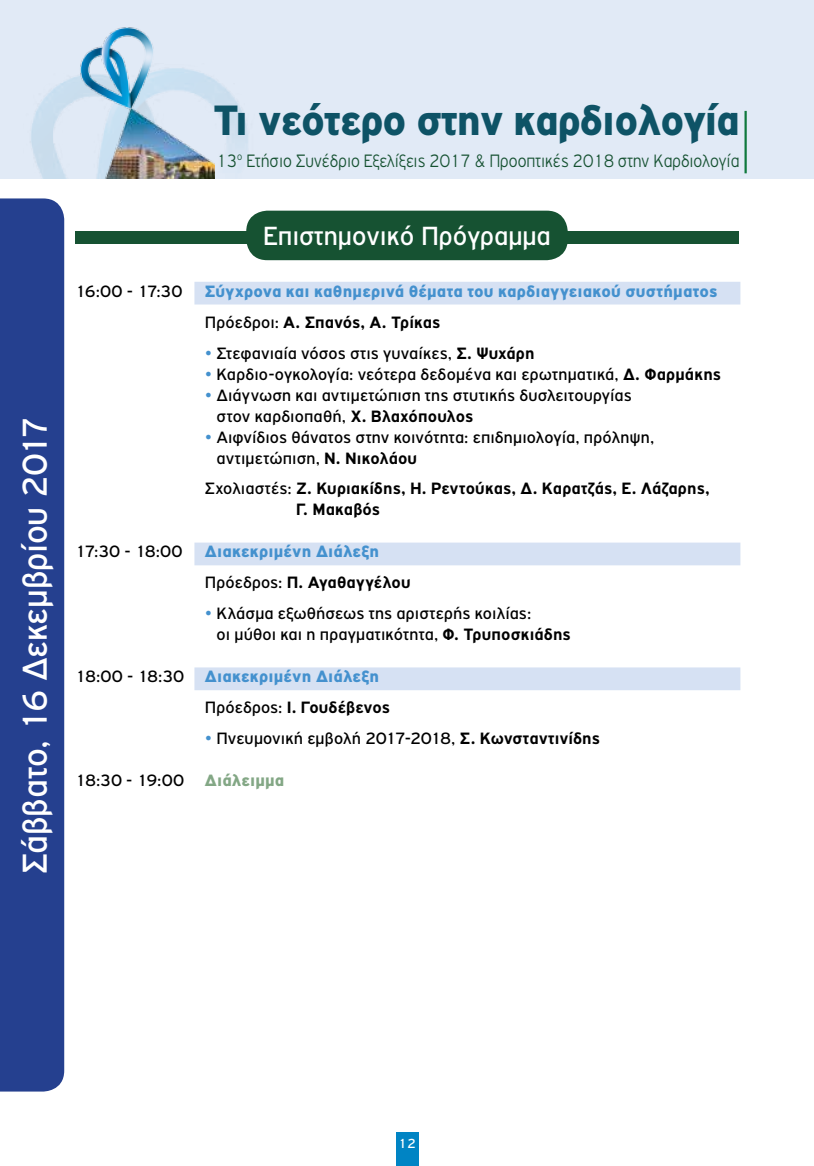
<style>
.page{position:relative;width:814px;height:1166px;background:#fff}
.page>*{position:absolute;margin:0;border:0;box-sizing:border-box;transform-origin:0 0}
.t1{font:900 45.15px "PF Highway Gothic";letter-spacing:-.02em;color:#0e5366}
.t2{font:36.75px "PF Highway Gothic";letter-spacing:-.01em;color:#fff}
.t3{font:28px "PF Highway Gothic";color:#fff}
.t4{font:300 19.07px "PF Highway Gothic";color:#165232;scale:.9 1}
.t5{font:17.5px/21px "PF Highway Gothic";letter-spacing:.005em;color:#000}
.t6{font:900 17.5px/31px "PF Highway Gothic";letter-spacing:.01em;color:#4491ce}
.t7{font:700 17.5px/21px "PF Highway Gothic";letter-spacing:.01em;color:#000}
.t8{font:14px "PF Highway Gothic";color:#fff}
.s1{font-weight:400;color:#000}
.s2{font-weight:700;color:#000}
.s3{color:#4491ce}
.s4{font-weight:700}
.s5{font-weight:400}
.s6{font-weight:900;color:#4491ce}
.s7{font-weight:900;color:#83a785}
</style>
<div class="page">
<div style="left:0;top:0;width:814px;height:179px;background:#e1eaf6"></div>
<hr style="left:744px;top:111px;width:2px;height:62px;background:#0f793d">
<img style="left:30px;top:68px;width:218px;height:111px">
<img style="left:78px;top:27px;width:92px;height:84px">
<img style="left:103px;top:104px;width:111px;height:75px">
<div style="left:396px;top:1132px;width:22px;height:34px;background:#0084c4"></div>
<div style="left:75px;top:231px;width:663px;height:12px;background:#165232"></div>
<div style="left:246px;top:211px;width:321px;height:49px;background:#165232;border-radius:21px"></div>
<div style="left:194px;top:282px;width:546px;height:22px;background:#d6e1f3"></div>
<div style="left:194px;top:542px;width:546px;height:23px;background:#d6e1f3"></div>
<div style="left:194px;top:667px;width:546px;height:23px;background:#d6e1f3"></div>
<div style="left:0;top:198px;width:64px;height:893px;background:#25408f"></div>
<h2 class="t2" style="left:15px;top:874px;width:459px;rotate:-90deg">Σάββατο, 16 Δεκεμβρίου 2017</h2>
<h1 class="t1" style="left:213px;top:95px;width:528px">Τι νεότερο στην καρδιολογία</h1>
<p class="t4" style="left:216px;top:150px;width:582px">13<sup>ο</sup> Ετήσιο Συνέδριο Εξελίξεις 2017 &amp; Προοπτικές 2018 στην Καρδιολογία</p>
<h3 class="t3" style="left:263px;top:221px;width:289px">Επιστημονικό Πρόγραμμα</h3>
<p class="t5" style="left:75px;top:280px;width:109px">16:00 - 17:30</p>
<p class="t6" style="left:205px;top:275px;width:514px">Σύγχρονα και καθημερινά θέματα του καρδιαγγειακού συστήματος<br><span class="s1">Πρόεδροι:</span> <span class="s2">Α. Σπανός, Α. Τρίκας</span></p>
<p class="t5" style="left:205px;top:342px;width:331px"><span class="s3">•</span> Στεφανιαία νόσος στις γυναίκες, <span class="s4">Σ. Ψυχάρη</span></p>
<p class="t5" style="left:205px;top:363px;width:517px"><span class="s3">•</span> Καρδιο-ογκολογία: νεότερα δεδομένα και ερωτηματικά, <span class="s4">Δ. Φαρμάκης</span></p>
<p class="t5" style="left:216px;top:384px;width:417px;text-indent:-12px"><span class="s3">•</span> Διάγνωση και αντιμετώπιση της στυτικής δυσλειτουργίας στον καρδιοπαθή, <span class="s4">Χ. Βλαχόπουλος</span></p>
<p class="t5" style="left:216px;top:426px;width:439px;text-indent:-12px"><span class="s3">•</span> Αιφνίδιος θάνατος στην κοινότητα: επιδημιολογία, πρόληψη, αντιμετώπιση, <span class="s4">Ν. Νικολάου</span></p>
<p class="t7" style="left:296px;top:478px;width:415px;text-indent:-91px"><span class="s5">Σχολιαστές:</span> Ζ. Κυριακίδης, Η. Ρεντούκας, Δ. Καρατζάς, Ε. Λάζαρης,<br>Γ. Μακαβός</p>
<p class="t5" style="left:75px;top:541px;width:109px">17:30 - 18:00</p>
<p class="t6" style="left:205px;top:536px;width:207px">Διακεκριμένη Διάλεξη<br><span class="s1">Πρόεδρος:</span> <span class="s2">Π. Αγαθαγγέλου</span></p>
<p class="t5" style="left:216px;top:603px;width:356px;text-indent:-12px"><span class="s3">•</span> Κλάσμα εξωθήσεως της αριστερής κοιλίας:<br>οι μύθοι και η πραγματικότητα, <span class="s4">Φ. Τρυποσκιάδης</span></p>
<p class="t5" style="left:205px;top:661px;width:187px;line-height:31px;text-indent:-129px">18:00 - 18:30 <span class="s6">Διακεκριμένη Διάλεξη<br></span>Πρόεδρος: <span class="s4">Ι. Γουδέβενος</span></p>
<p class="t5" style="left:205px;top:728px;width:396px"><span class="s3">•</span> Πνευμονική εμβολή 2017-2018, <span class="s4">Σ. Κωνσταντινίδης</span></p>
<p class="t5" style="left:75px;top:770px;width:210px">18:30 - 19:00 <span class="s7">Διάλειμμα</span></p>
<p class="t8" style="left:398px;top:1136px;width:19px">12</p>
</div>
